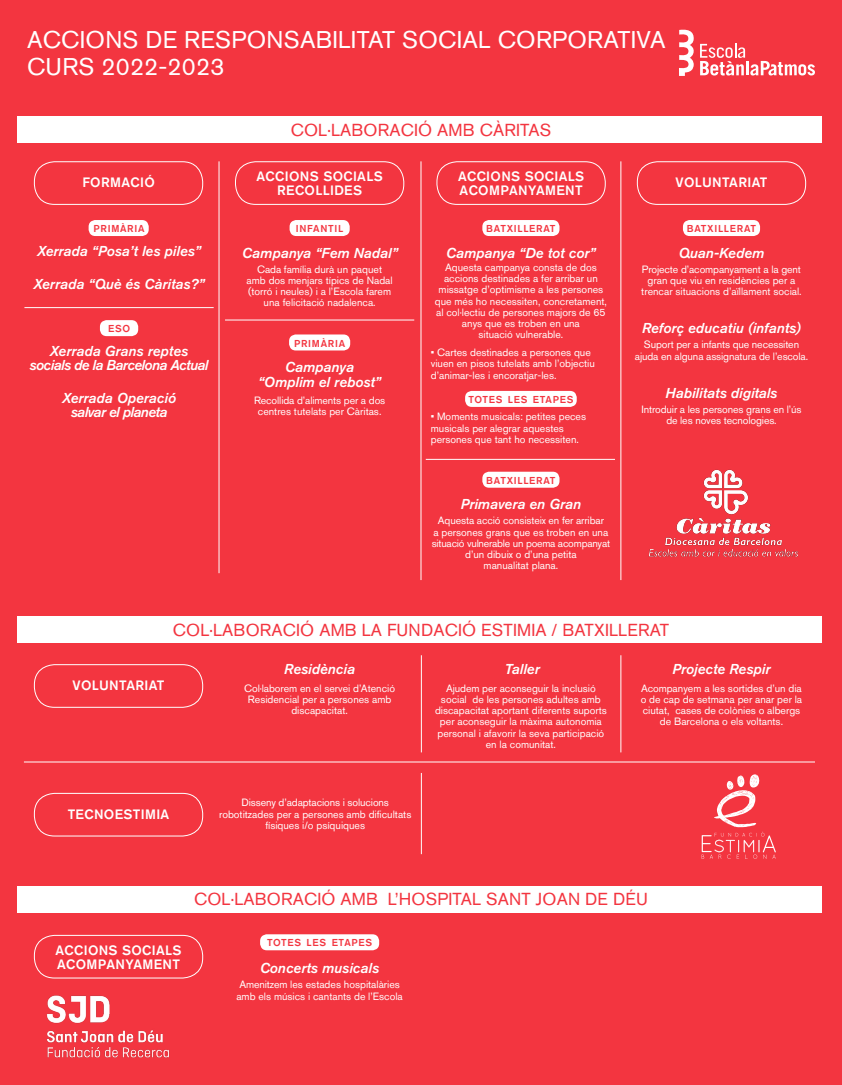
<style>
.page{position:relative;width:842px;height:1085px;background:#fff}
.page>*{position:absolute;margin:0;border:0;box-sizing:border-box;transform-origin:0 0}
.t1{font:24px/27px "Akzidenz Grotesk BQ";letter-spacing:.01em;color:#fff}
.t2{font:17.25px "Akzidenz Grotesk BQ";letter-spacing:.01em;color:#f33540}
.t3{font:italic 14.25px/14.2px "Akzidenz Grotesk BQ Med";color:#fff;text-align:center}
.t4{font:italic 14.25px/14.2px "Akzidenz Grotesk BQ Med";letter-spacing:-.04em;color:#fff;text-align:center}
.t5{font:italic 14.25px/14.2px "Akzidenz Grotesk BQ Med";letter-spacing:-.035em;color:#fff;text-align:center}
.t6{font:500 13.5px/13.5px "Akzidenz Grotesk BQ";letter-spacing:.025em;color:#fff}
.t7{font:10.5px/11.2px "Akzidenz Grotesk BQ";color:#fff;text-align:center}
.t8{font:500 9.98px "Akzidenz Grotesk BQ";letter-spacing:.07em;color:#f33540}
</style>
<div class="page">
<div style="left:0;top:0;width:842px;height:1084px;background:#f33540"></div>
<div style="left:89px;top:220px;width:60px;height:16px;background:#fff;border-radius:7px"></div>
<div style="left:482px;top:220px;width:77px;height:16px;background:#fff;border-radius:7px"></div>
<div style="left:683px;top:220px;width:77px;height:16px;background:#fff;border-radius:7px"></div>
<div style="left:482px;top:471px;width:77px;height:16px;background:#fff;border-radius:7px"></div>
<div style="left:465px;top:391px;width:112px;height:16px;background:#fff;border-radius:7px"></div>
<div style="left:290px;top:220px;width:60px;height:16px;background:#fff;border-radius:7px"></div>
<div style="left:100px;top:320px;width:38px;height:16px;background:#fff;border-radius:7px"></div>
<div style="left:289px;top:334px;width:61px;height:16px;background:#fff;border-radius:7px"></div>
<div style="left:18px;top:116px;width:804px;height:27px;background:#fff"></div>
<div style="left:18px;top:616px;width:804px;height:27px;background:#fff"></div>
<div style="left:18px;top:885px;width:804px;height:27px;background:#fff"></div>
<svg style="left:679px;top:29px;width:15px;height:47px"></svg>
<svg style="left:700px;top:44px;width:115px;height:31px"></svg>
<div style="left:235px;top:161px;width:169px;height:44px;border:1px solid #fff;border-radius:20px"></div>
<div style="left:437px;top:161px;width:169px;height:44px;border:1px solid #fff;border-radius:20px"></div>
<div style="left:637px;top:161px;width:169px;height:44px;border:1px solid #fff;border-radius:20px"></div>
<div style="left:34px;top:161px;width:169px;height:44px;border:1px solid #fff;border-radius:20px"></div>
<div style="left:34px;top:934px;width:169px;height:44px;border:1px solid #fff;border-radius:20px"></div>
<div style="left:34px;top:664px;width:169px;height:43px;border:1px solid #fff;border-radius:20px"></div>
<div style="left:34px;top:792px;width:169px;height:44px;border:1px solid #fff;border-radius:20px"></div>
<hr style="left:219px;top:161px;width:1px;height:412px;background:#fff">
<hr style="left:421px;top:655px;width:1px;height:97px;background:#fff">
<hr style="left:421px;top:772px;width:1px;height:82px;background:#fff">
<hr style="left:620px;top:655px;width:1px;height:97px;background:#fff">
<hr style="left:421px;top:161px;width:1px;height:419px;background:#fff">
<hr style="left:24px;top:761px;width:791px;height:1px;background:#fff">
<hr style="left:620px;top:161px;width:1px;height:419px;background:#fff">
<hr style="left:24px;top:307px;width:190px;height:1px;background:#fff">
<hr style="left:225px;top:319px;width:189px;height:1px;background:#fff">
<hr style="left:426px;top:459px;width:189px;height:1px;background:#fff">
<img style="left:648px;top:469px;width:151px;height:88px">
<svg style="left:702px;top:774px;width:74px;height:84px"></svg>
<img style="left:47px;top:995px;width:123px;height:63px">
<div style="left:260px;top:934px;width:119px;height:16px;background:#fff;border-radius:7px"></div>
<h1 class="t1" style="left:27px;top:26px;width:640px">ACCIONS DE RESPONSABILITAT SOCIAL CORPORATIVA<br>CURS 2022-2023</h1>
<p class="t6" style="left:82px;top:175px;width:74px">FORMACIÓ</p>
<p class="t8" style="left:94px;top:222px;width:52px">PRIMÀRIA</p>
<h3 class="t3" style="left:37px;top:244px;width:166px">Xerrada “Posa’t les piles”</h3>
<h3 class="t3" style="left:34px;top:276px;width:173px">Xerrada “Què és Càritas?”</h3>
<p class="t8" style="left:108px;top:322px;width:24px">ESO</p>
<h3 class="t4" style="left:30px;top:343px;width:180px">Xerrada Grans reptes socials de la Barcelona Actual</h3>
<h3 class="t5" style="left:62px;top:390px;width:115px">Xerrada Operació salvar el planeta</h3>
<h2 class="t2" style="left:291px;top:119px;width:262px">COL·LABORACIÓ AMB CÀRITAS</h2>
<p class="t6" style="left:256px;top:170px;width:128px;text-align:center">ACCIONS SOCIALS<br>RECOLLIDES</p>
<p class="t6" style="left:458px;top:170px;width:128px">ACCIONS SOCIALS<br>ACOMPANYAMENT</p>
<p class="t8" style="left:296px;top:222px;width:49px">INFANTIL</p>
<h3 class="t3" style="left:242px;top:245px;width:157px">Campanya “Fem Nadal”</h3>
<p class="t7" style="left:247px;top:263px;width:148px">Cada família durà un paquet amb dos menjars típics de Nadal (torró i neules) i a l’Escola farem una felicitació nadalenca.</p>
<p class="t8" style="left:294px;top:337px;width:52px">PRIMÀRIA</p>
<h3 class="t3" style="left:258px;top:360px;width:125px">Campanya “Omplim el rebost”</h3>
<p class="t7" style="left:254px;top:394px;width:133px">Recollida d’aliments per a dos centres tutelats per Càritas.</p>
<p class="t8" style="left:486px;top:222px;width:71px">BATXILLERAT</p>
<h3 class="t3" style="left:446px;top:245px;width:151px">Campanya “De tot cor”</h3>
<p class="t7" style="left:435px;top:261px;width:174px">Aquesta campanya consta de dos accions destinades a fer arribar un missatge d’optimisme a les persones que més ho necessiten, concretament, al col·lectiu de persones majors de 65 anys que es troben en una<br>situació vulnerable.</p>
<p class="t7" style="left:431px;top:346px;width:166px;text-align:left">• Cartes destinades a persones que viuen en pisos tutelats amb l’objectiu d’animar-les i encoratjar-les.</p>
<p class="t8" style="left:468px;top:393px;width:106px">TOTES LES ETAPES</p>
<p class="t7" style="left:431px;top:411px;width:157px;text-align:left">• Moments musicals: petites peces musicals per alegrar aquestes persones que tant ho necessiten.</p>
<p class="t8" style="left:486px;top:474px;width:71px">BATXILLERAT</p>
<h3 class="t3" style="left:461px;top:497px;width:122px">Primavera en Gran</h3>
<p class="t7" style="left:432px;top:515px;width:180px">Aquesta acció consisteix en fer arribar<br>a persones grans que es troben en una situació vulnerable un poema acompanyat d’un dibuix o d’una petita<br>manualitat plana.</p>
<p class="t6" style="left:675px;top:175px;width:93px">VOLUNTARIAT</p>
<p class="t8" style="left:687px;top:222px;width:71px">BATXILLERAT</p>
<h3 class="t3" style="left:679px;top:245px;width:87px">Quan-Kedem</h3>
<p class="t7" style="left:641px;top:263px;width:162px">Projecte d’acompanyament a la gent gran que viu en residències per a trencar situacions d’aïllament social.</p>
<h3 class="t3" style="left:642px;top:321px;width:160px">Reforç educatiu (infants)</h3>
<p class="t7" style="left:635px;top:339px;width:175px">Suport per a infants que necessiten ajuda en alguna assignatura de l’escola.</p>
<h3 class="t3" style="left:666px;top:386px;width:113px">Habilitats digitals</h3>
<p class="t7" style="left:641px;top:403px;width:162px">Introduir a les persones grans en l’ús de les noves tecnologies.</p>
<h2 class="t2" style="left:173px;top:619px;width:498px">COL·LABORACIÓ AMB LA FUNDACIÓ ESTIMIA / BATXILLERAT</h2>
<p class="t6" style="left:73px;top:678px;width:93px">VOLUNTARIAT</p>
<h3 class="t3" style="left:284px;top:662px;width:72px">Residència</h3>
<p class="t7" style="left:244px;top:682px;width:152px">Col·laborem en el servei d’Atenció<br>Residencial per a persones amb discapacitat.</p>
<h3 class="t3" style="left:505px;top:662px;width:36px">Taller</h3>
<p class="t7" style="left:435px;top:682px;width:173px">Ajudem per aconseguir la inclusió social de les persones adultes amb discapacitat aportant diferents suports per aconseguir la màxima autonomia personal i afavorir la seva participació en la comunitat.</p>
<h3 class="t3" style="left:673px;top:662px;width:99px">Projecte Respir</h3>
<p class="t7" style="left:641px;top:682px;width:163px">Acompanyem a les sortides d’un dia o de cap de setmana per anar per la ciutat, cases de colònies o albergs de Barcelona o els voltants.</p>
<p class="t6" style="left:68px;top:807px;width:103px">TECNOESTIMIA</p>
<p class="t7" style="left:219px;top:796px;width:194px">Disseny d’adaptacions i solucions robotitzades per a persones amb dificultats físiques i/o psíquiques</p>
<p class="t6" style="left:55px;top:943px;width:128px">ACCIONS SOCIALS<br>ACOMPANYAMENT</p>
<h2 class="t2" style="left:194px;top:888px;width:455px">COL·LABORACIÓ AMB L’HOSPITAL SANT JOAN DE DÉU</h2>
<p class="t8" style="left:267px;top:935px;width:106px">TOTES LES ETAPES</p>
<h3 class="t3" style="left:260px;top:960px;width:121px">Concerts musicals</h3>
<p class="t7" style="left:236px;top:978px;width:168px;text-align:left">Amenitzem les estades hospitalàries amb els músics i cantants de l’Escola</p>
</div>
